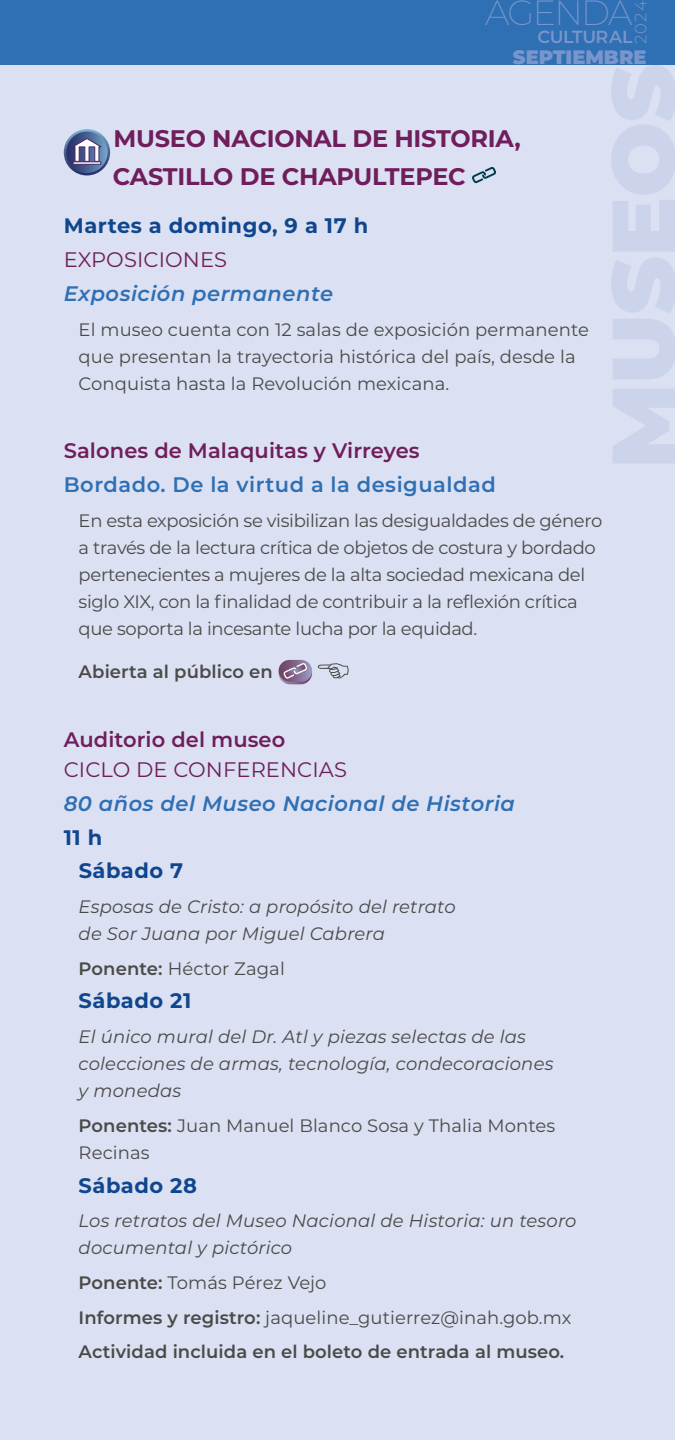
<style>
.page{position:relative;width:675px;height:1440px;background:#dbe0f2}
.page>*{position:absolute;margin:0;border:0;box-sizing:border-box;transform-origin:0 0}
.t1{font:200 34.95px "Montserrat";letter-spacing:-.05em;color:#7896cb}
.t2{font:700 24px/37.7px "Montserrat";letter-spacing:-.01em;color:#6f1e5b}
.t3{font:italic 600 21px "Montserrat";letter-spacing:.025em;color:#2f6fb4}
.t4{font:700 21px/33.9px "Montserrat";letter-spacing:.025em;color:#0f468d}
.t5{font:600 21px "Montserrat";letter-spacing:.005em;color:#6f1e5b}
.t6{font:600 21px "Montserrat";letter-spacing:.025em;color:#2f6fb4}
.t7{font:21px "Montserrat";letter-spacing:.005em;color:#6f1e5b}
.t8{font:900 19.5px "Montserrat";color:#7896cb}
.t9{font:18px/27px "Montserrat";letter-spacing:-.02em;color:#4a4a49}
.t10{font:italic 18px/27px "Montserrat";letter-spacing:.01em;color:#4a4a49}
.t11{font:18px/27px "Montserrat";letter-spacing:.005em;color:#4a4a49}
.t12{font:600 18px/34.7px "Montserrat";letter-spacing:.005em;color:#4a4a49}
.t13{font:600 17.55px "Montserrat";letter-spacing:-.025em;color:#7896cb}
.t14{font:300 16.35px "Montserrat";color:#7896cb}
.s1{font-weight:600}
.s2{font-weight:400}
</style>
<div class="page">
<div style="left:0;top:0;width:675px;height:64px;background:#2f6fb4"></div>
<svg style="left:65px;top:130px;width:44px;height:44px"></svg>
<div style="left:64px;top:129px;width:46px;height:46px;border:2px solid #fff;border-radius:50%"></div>
<div style="left:73px;top:162px;width:28px;height:2px;border:1px solid #482763"></div>
<svg style="left:73px;top:139px;width:28px;height:23px"></svg>
<svg style="left:472px;top:167px;width:24px;height:17px"></svg>
<svg style="left:279px;top:662px;width:33px;height:22px"></svg>
<svg style="left:279px;top:660px;width:33px;height:22px"></svg>
<svg style="left:284px;top:659px;width:23px;height:24px"></svg>
<svg style="left:318px;top:663px;width:31px;height:15px"></svg>
<h1 class="t1" style="left:485px;top:-11px;width:149px">AGENDA</h1>
<p class="t14" style="left:630px;top:44px;width:45px;rotate:-90deg">2024</p>
<p class="t13" style="left:537px;top:25px;width:97px">CULTURAL</p>
<p class="t8" style="left:513px;top:42px;width:135px">SEPTIEMBRE</p>
<h2 class="t2" style="left:113px;top:118px;width:409px">MUSEO NACIONAL DE HISTORIA,<br>CASTILLO DE CHAPULTEPEC</h2>
<p class="t4" style="left:64px;top:208px;width:306px">Martes a domingo, 9 a 17 h</p>
<p class="t7" style="left:64px;top:245px;width:165px">EXPOSICIONES</p>
<p class="t3" style="left:64px;top:279px;width:271px">Exposición permanente</p>
<p class="t11" style="left:79px;top:315px;width:512px">El museo cuenta con 12 salas de exposición permanente que presentan la trayectoria histórica del país, desde la<br>Conquista hasta la Revolución mexicana.</p>
<p class="t5" style="left:64px;top:436px;width:358px">Salones de Malaquitas y Virreyes</p>
<p class="t6" style="left:64px;top:470px;width:434px">Bordado. De la virtud a la desigualdad</p>
<p class="t9" style="left:79px;top:506px;width:525px">En esta exposición se visibilizan las desigualdades de género a través de la lectura crítica de objetos de costura y bordado pertenecientes a mujeres de la alta sociedad mexicana del siglo XIX, con la finalidad de contribuir a la reflexión crítica que soporta la incesante lucha por la equidad.</p>
<p class="t12" style="left:79px;top:654px;width:196px">Abierta al público en</p>
<p class="t5" style="left:64px;top:725px;width:223px">Auditorio del museo</p>
<p class="t7" style="left:64px;top:755px;width:285px">CICLO DE CONFERENCIAS</p>
<p class="t3" style="left:64px;top:788px;width:453px">80 años del Museo Nacional de Historia</p>
<p class="t4" style="left:79px;top:819px;width:106px;text-indent:-15px">11 h<br>Sábado 7</p>
<p class="t10" style="left:79px;top:892px;width:379px">Esposas de Cristo: a propósito del retrato de Sor Juana por Miguel Cabrera</p>
<p class="t11" style="left:79px;top:954px;width:208px"><span class="s1">Ponente:</span> Héctor Zagal</p>
<p class="t4" style="left:79px;top:983px;width:114px">Sábado 21</p>
<p class="t10" style="left:79px;top:1023px;width:476px">El único mural del Dr. Atl y piezas selectas de las colecciones de armas, tecnología, condecoraciones y monedas</p>
<p class="t11" style="left:79px;top:1111px;width:478px"><span class="s1">Ponentes:</span> Juan Manuel Blanco Sosa y Thalia Montes<br>Recinas</p>
<p class="t4" style="left:79px;top:1167px;width:120px">Sábado 28</p>
<p class="t10" style="left:79px;top:1207px;width:499px">Los retratos del Museo Nacional de Historia: un tesoro documental y pictórico</p>
<p class="t12" style="left:79px;top:1264px;width:494px">Ponente: <span class="s2">Tomás Pérez Vejo<br></span>Informes y registro: <span class="s2">jaqueline_gutierrez@inah.gob.mx<br></span>Actividad incluida en el boleto de entrada al museo.</p>
</div>
